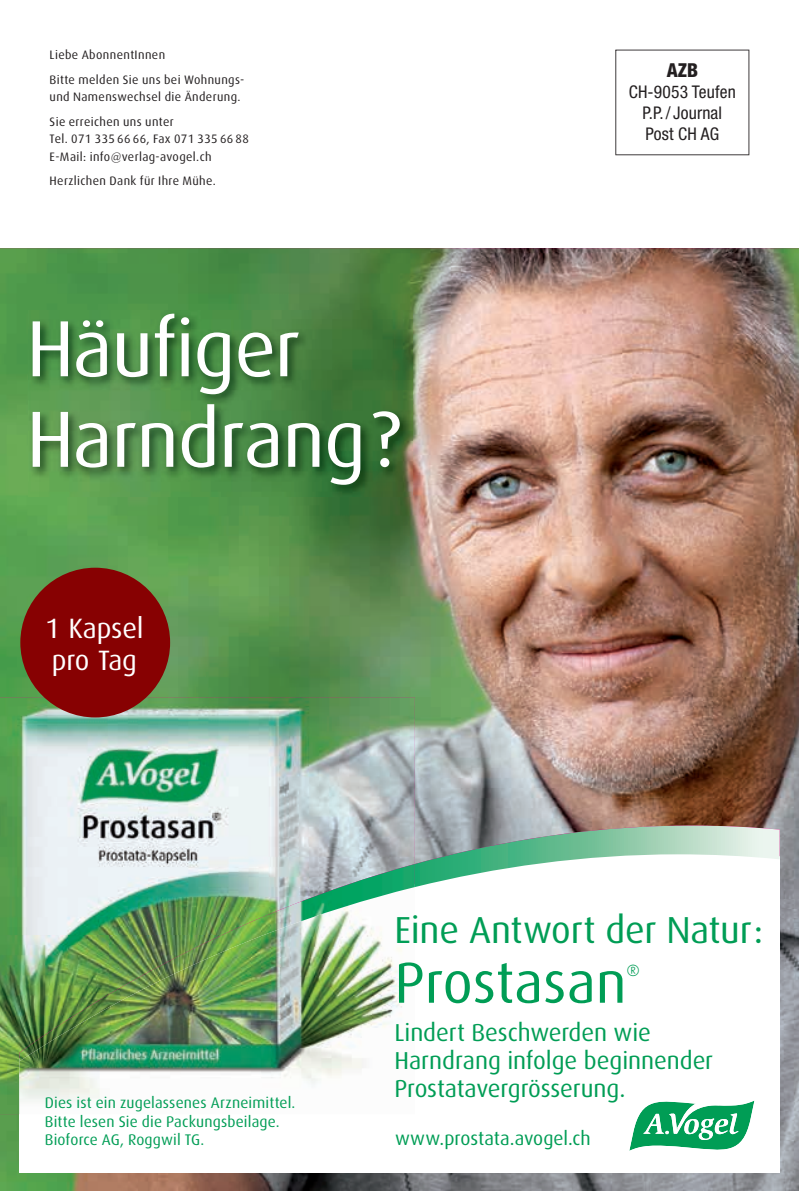
<style>
.page{position:relative;width:799px;height:1191px;background:#fff}
.page>*{position:absolute;margin:0;border:0;box-sizing:border-box;transform-origin:0 0}
.t1{font:79.8px/90.5px "Dax";letter-spacing:-.015em;color:#fff}
.t2{font:57.75px "Dax";color:#009d55}
.t3{font:37.62px "Dax";letter-spacing:-.005em;color:#009d55}
.t4{font:28px/32px "Dax";letter-spacing:-.005em;color:#fff}
.t5{font:24.5px/28px "Dax";letter-spacing:-.005em;color:#009d55}
.t6{font:19.25px "Dax";color:#009d55}
.t7{font:800 condensed 19.25px "Helvetica Neue LT Std";color:#231f20}
.t8{font:condensed 17.5px/21px "Helvetica Neue LT Std";letter-spacing:.01em;color:#231f20;text-align:center}
.t9{font:16.28px "Dax";color:#009d55}
.t10{font:15.4px/18.9px "Dax";letter-spacing:.01em;color:#009d55}
.t11{font:12.25px/24.5px "Dax";letter-spacing:.03em;color:#231f20}
</style>
<div class="page">
<svg style="left:615px;top:50px;width:134px;height:105px"></svg>
<img style="left:0;top:248px;width:799px;height:943px">
<img style="left:29px;top:310px;width:383px;height:187px">
<svg style="left:19px;top:824px;width:760px;height:348px"></svg>
<svg style="left:415px;top:825px;width:364px;height:62px"></svg>
<img style="left:0;top:697px;width:415px;height:238px">
<img style="left:0;top:935px;width:19px;height:119px">
<img style="left:0;top:1054px;width:19px;height:60px">
<img style="left:19px;top:1061px;width:396px;height:53px">
<img style="left:19px;top:864px;width:396px;height:197px">
<svg style="left:629px;top:1096px;width:125px;height:59px"></svg>
<div style="left:20px;top:567px;width:150px;height:150px;background:#870102;border-radius:50%"></div>
<p class="t11" style="left:50px;top:43px;width:196px">Liebe AbonnentInnen<br>Bitte melden Sie uns bei Wohnungs-</p>
<p class="t11" style="left:50px;top:85px;width:192px">und Namenswechsel die Änderung.<br>Sie erreichen uns unter</p>
<p class="t11" style="left:50px;top:130px;width:201px;line-height:17.5px">Tel. 071 335 66 66, Fax 071 335 66 88<br>E-Mail: info@verlag-avogel.ch</p>
<p class="t11" style="left:50px;top:169px;width:168px">Herzlichen Dank für Ihre Mühe.</p>
<h1 class="t1" style="left:26px;top:304px;width:376px">Häufiger<br>Harndrang ?</h1>
<h3 class="t4" style="left:45px;top:613px;width:100px">1 Kapsel pro Tag</h3>
<h3 class="t7" style="left:666px;top:58px;width:33px">AZB</h3>
<h3 class="t8" style="left:629px;top:81px;width:109px">CH-9053 Teufen<br>P.P. / Journal<br>Post CH AG</h3>
<p class="t10" style="left:45px;top:1093px;width:252px">Dies ist ein zugelassenes Arzneimittel.<br>Bitte lesen Sie die Packungsbeilage.<br>Bioforce AG, Roggwil TG.</p>
<h3 class="t3" style="left:394px;top:909px;width:370px">Eine Antwort der Natur :</h3>
<h2 class="t2" style="left:394px;top:950px;width:233px">Prostasan</h2>
<h3 class="t9" style="left:626px;top:961px;width:15px">®</h3>
<h3 class="t5" style="left:394px;top:1018px;width:320px">Lindert Beschwerden wie<br>Harndrang infolge beginnender<br>Prostatavergrösserung.</h3>
<h3 class="t6" style="left:395px;top:1127px;width:197px">www.prostata.avogel.ch</h3>
</div>
